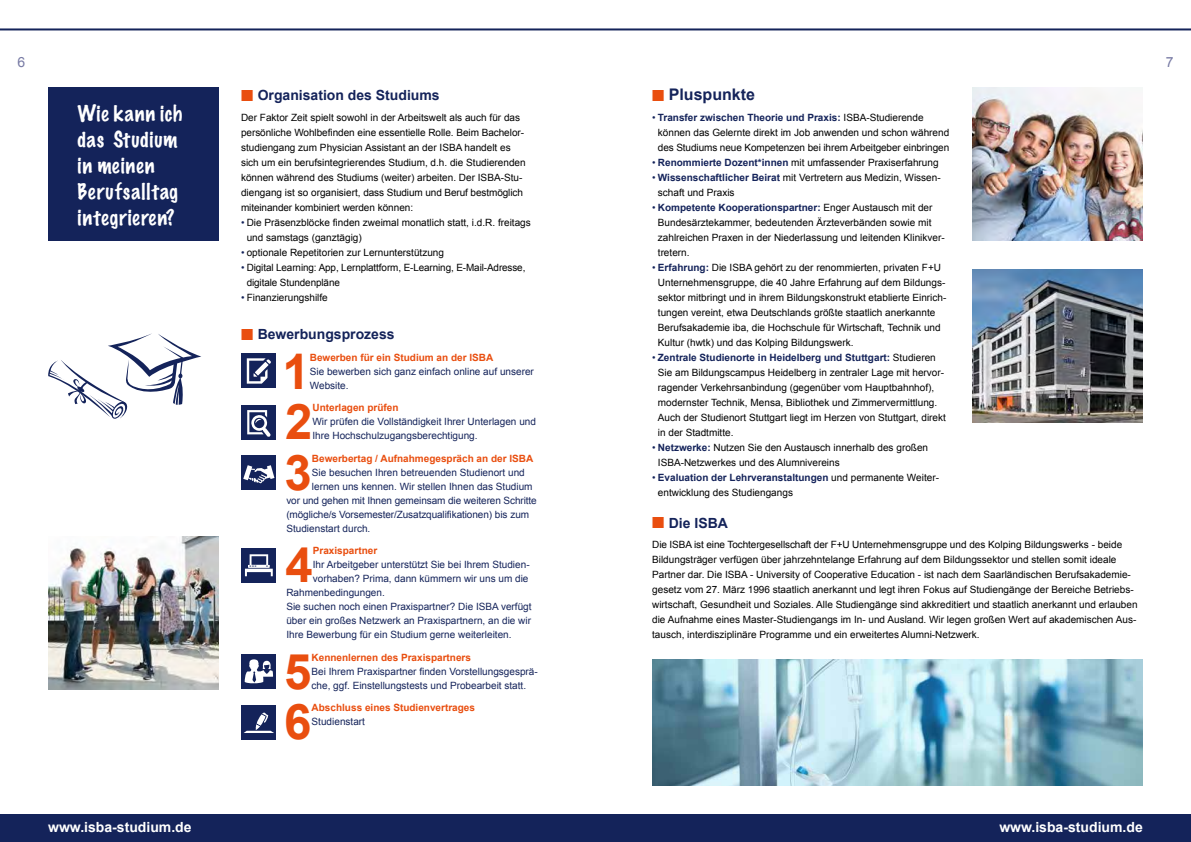
<style>
.page{position:relative;width:1191px;height:842px;background:#fff}
.page>*{position:absolute;margin:0;border:0;box-sizing:border-box;transform-origin:0 0}
.t1{font:700 49.1px "Arial";color:#e94e0f}
.t2{font:100 20px/26px "Marker Felt";letter-spacing:.045em;color:#fff}
.t3{font:700 16px "Arial";color:#14235a}
.t4{font:700 14px "Arial";color:#14235a}
.t5{font:700 14px "Arial";color:#fff}
.t6{font:14px "Arial";color:#777aa4}
.t7{font:10px/15px "Arial";color:#000}
.t8{font:10px/14px "Arial";color:#14235a}
.t9{font:700 10px "Arial";color:#e94e0f}
.s1{color:#e94e0f}
.s2{color:#14235a}
.s3{font-weight:700;color:#14235a}
</style>
<div class="page">
<hr style="left:0;top:28px;width:1191px;height:2px;background:#14235a">
<div style="left:0;top:814px;width:1191px;height:28px;background:#14235a"></div>
<div style="left:48px;top:88px;width:170px;height:153px;background:#14235a"></div>
<img style="left:972px;top:88px;width:170px;height:153px">
<img style="left:972px;top:269px;width:170px;height:153px">
<img style="left:48px;top:537px;width:170px;height:153px">
<div style="left:242px;top:354px;width:34px;height:34px;background:#14235a"></div>
<svg style="left:247px;top:358px;width:24px;height:26px"></svg>
<div style="left:242px;top:405px;width:34px;height:34px;background:#14235a"></div>
<div style="left:242px;top:456px;width:34px;height:34px;background:#14235a"></div>
<div style="left:242px;top:548px;width:34px;height:34px;background:#14235a"></div>
<div style="left:242px;top:654px;width:34px;height:34px;background:#14235a"></div>
<div style="left:242px;top:705px;width:34px;height:34px;background:#14235a"></div>
<svg style="left:247px;top:410px;width:24px;height:27px"></svg>
<svg style="left:243px;top:465px;width:31px;height:18px"></svg>
<svg style="left:245px;top:554px;width:28px;height:22px"></svg>
<svg style="left:245px;top:659px;width:28px;height:25px"></svg>
<svg style="left:244px;top:712px;width:30px;height:21px"></svg>
<svg style="left:48px;top:333px;width:153px;height:86px"></svg>
<img style="left:652px;top:660px;width:490px;height:125px">
<h3 class="t6" style="left:17px;top:53px;width:9px">6</h3>
<h3 class="t6" style="left:1166px;top:53px;width:9px">7</h3>
<h2 class="t2" style="left:78px;top:100px;width:106px">Wie kann ich das Studium in meinen<br>Berufsalltag integrieren?</h2>
<h3 class="t4" style="left:241px;top:86px;width:200px"><span class="s1">■</span> Organisation des Studiums</h3>
<p class="t7" style="left:241px;top:110px;width:286px">Der Faktor Zeit spielt sowohl in der Arbeitswelt als auch für das persönliche Wohlbefinden eine essentielle Rolle. Beim Bachelor&shy;studiengang zum Physician Assistant an der ISBA handelt es sich um ein berufsintegrierendes Studium, d.h. die Studierenden können während des Studiums (weiter) arbeiten. Der ISBA-Stu&shy;diengang ist so organisiert, dass Studium und Beruf bestmöglich miteinander kombiniert werden können:</p>
<p class="t7" style="left:247px;top:215px;width:285px;text-indent:-6px"><span class="s2">•</span> Die Präsenzblöcke finden zweimal monatlich statt, i.d.R. freitags und samstags (ganztägig)</p>
<p class="t7" style="left:241px;top:245px;width:204px"><span class="s2">•</span> optionale Repetitorien zur Lernunterstützung</p>
<p class="t7" style="left:247px;top:260px;width:280px;text-indent:-6px"><span class="s2">•</span> Digital Learning: App, Lernplattform, E-Learning, E-Mail-Adresse, digitale Stundenpläne</p>
<p class="t7" style="left:241px;top:290px;width:88px"><span class="s2">•</span> Finanzierungshilfe</p>
<h3 class="t4" style="left:241px;top:325px;width:155px"><span class="s1">■</span> Bewerbungsprozess</h3>
<h1 class="t1" style="left:282px;top:339px;width:29px">1</h1>
<p class="t9" style="left:310px;top:350px;width:185px">Bewerben für ein Studium an der ISBA</p>
<p class="t8" style="left:310px;top:364px;width:225px">Sie bewerben sich ganz einfach online auf unserer<br>Website.</p>
<h1 class="t1" style="left:285px;top:389px;width:29px">2</h1>
<p class="t9" style="left:312px;top:401px;width:88px">Unterlagen prüfen</p>
<p class="t8" style="left:312px;top:415px;width:225px">Wir prüfen die Vollständigkeit Ihrer Unterlagen und<br>Ihre Hochschulzugangsberechtigung.</p>
<h1 class="t1" style="left:284px;top:440px;width:29px">3</h1>
<p class="t9" style="left:312px;top:451px;width:223px">Bewerbertag / Aufnahmegespräch an der ISBA</p>
<p class="t8" style="left:312px;top:465px;width:214px">Sie besuchen Ihren betreuenden Studienort und</p>
<p class="t8" style="left:312px;top:479px;width:222px">lernen uns kennen. Wir stellen Ihnen das Studium</p>
<p class="t8" style="left:286px;top:493px;width:252px">vor und gehen mit Ihnen gemeinsam die weiteren Schritte</p>
<p class="t8" style="left:286px;top:507px;width:244px">(mögliche/s Vorsemester/Zusatzqualifikationen) bis zum</p>
<p class="t8" style="left:286px;top:521px;width:85px">Studienstart durch.</p>
<h1 class="t1" style="left:285px;top:532px;width:29px">4</h1>
<p class="t9" style="left:313px;top:544px;width:66px">Praxispartner</p>
<p class="t8" style="left:313px;top:558px;width:218px">Ihr Arbeitgeber unterstützt Sie bei Ihrem Studien-</p>
<p class="t8" style="left:313px;top:572px;width:217px">vorhaben? Prima, dann kümmern wir uns um die</p>
<p class="t8" style="left:286px;top:586px;width:100px">Rahmenbedingungen.</p>
<p class="t8" style="left:286px;top:600px;width:247px">Sie suchen noch einen Praxispartner? Die ISBA verfügt</p>
<p class="t8" style="left:286px;top:614px;width:246px">über ein großes Netzwerk an Praxispartnern, an die wir</p>
<p class="t8" style="left:286px;top:628px;width:227px">Ihre Bewerbung für ein Studium gerne weiterleiten.</p>
<h1 class="t1" style="left:284px;top:639px;width:29px">5</h1>
<p class="t9" style="left:311px;top:650px;width:161px">Kennenlernen des Praxispartners</p>
<p class="t8" style="left:311px;top:664px;width:228px">Bei Ihrem Praxispartner finden Vorstellungsgesprä&shy;che, ggf. Einstellungstests und Probearbeit statt.</p>
<h1 class="t1" style="left:284px;top:689px;width:29px">6</h1>
<p class="t9" style="left:312px;top:701px;width:165px">Abschluss eines Studienvertrages</p>
<p class="t8" style="left:312px;top:715px;width:55px">Studienstart</p>
<h3 class="t3" style="left:652px;top:84px;width:104px"><span class="s1">■</span> Pluspunkte</h3>
<p class="t7" style="left:658px;top:110px;width:293px;text-indent:-6px"><span class="s2">•</span> <span class="s3">Transfer zwischen Theorie und Praxis:</span> ISBA-Studierende können das Gelernte direkt im Job anwenden und schon während des Studiums neue Kompetenzen bei ihrem Arbeitgeber einbringen</p>
<p class="t7" style="left:652px;top:155px;width:288px"><span class="s2">•</span> <span class="s3">Renommierte Dozent*innen</span> mit umfassender Praxiserfahrung</p>
<p class="t7" style="left:658px;top:170px;width:284px;text-indent:-6px"><span class="s2">•</span> <span class="s3">Wissenschaftlicher Beirat</span> mit Vertretern aus Medizin, Wissen&shy;schaft und Praxis</p>
<p class="t7" style="left:658px;top:200px;width:288px;text-indent:-6px"><span class="s2">•</span> <span class="s3">Kompetente Kooperationspartner:</span> Enger Austausch mit der Bundesärztekammer, bedeutenden Ärzteverbänden sowie mit zahlreichen Praxen in der Niederlassung und leitenden Klinikver&shy;tretern.</p>
<p class="t7" style="left:658px;top:260px;width:290px;text-indent:-6px"><span class="s2">•</span> <span class="s3">Erfahrung:</span> Die ISBA gehört zu der renommierten, privaten F+U Unternehmensgruppe, die 40 Jahre Erfahrung auf dem Bildungs&shy;sektor mitbringt und in ihrem Bildungskonstrukt etablierte Einrich&shy;tungen vereint, etwa Deutschlands größte staatlich anerkannte Berufsakademie iba, die Hochschule für Wirtschaft, Technik und Kultur (hwtk) und das Kolping Bildungswerk.</p>
<p class="t7" style="left:658px;top:350px;width:289px;text-indent:-6px"><span class="s2">•</span> <span class="s3">Zentrale Studienorte in Heidelberg und Stuttgart:</span> Studieren Sie am Bildungscampus Heidelberg in zentraler Lage mit hervor&shy;ragender Verkehrsanbindung (gegenüber vom Hauptbahnhof), modernster Technik, Mensa, Bibliothek und Zimmervermittlung.<br>Auch der Studienort Stuttgart liegt im Herzen von Stuttgart, direkt in der Stadtmitte.</p>
<p class="t7" style="left:658px;top:440px;width:272px;text-indent:-6px"><span class="s2">•</span> <span class="s3">Netzwerke:</span> Nutzen Sie den Austausch innerhalb des großen<br>ISBA-Netzwerkes und des Alumnivereins</p>
<p class="t7" style="left:658px;top:470px;width:283px;text-indent:-6px"><span class="s2">•</span> <span class="s3">Evaluation der Lehrveranstaltungen</span> und permanente Weiter&shy;entwicklung des Studiengangs</p>
<h3 class="t4" style="left:652px;top:513px;width:77px"><span class="s1">■</span> Die ISBA</h3>
<p class="t7" style="left:652px;top:537px;width:487px">Die ISBA ist eine Tochtergesellschaft der F+U Unternehmensgruppe und des Kolping Bildungswerks - beide Bildungsträger verfügen über jahrzehntelange Erfahrung auf dem Bildungssektor und stellen somit ideale Partner dar. Die ISBA - University of Cooperative Education - ist nach dem Saarländischen Berufsakademie&shy;gesetz vom 27. März 1996 staatlich anerkannt und legt ihren Fokus auf Studiengänge der Bereiche Betriebs&shy;wirtschaft, Gesundheit und Soziales. Alle Studiengänge sind akkreditiert und staatlich anerkannt und erlauben die Aufnahme eines Master-Studiengangs im In- und Ausland. Wir legen großen Wert auf akademischen Aus&shy;tausch, interdisziplinäre Programme und ein erweitertes Alumni-Netzwerk.</p>
<h3 class="t5" style="left:48px;top:818px;width:145px">www.isba-studium.de</h3>
<h3 class="t5" style="left:999px;top:818px;width:145px">www.isba-studium.de</h3>
</div>
